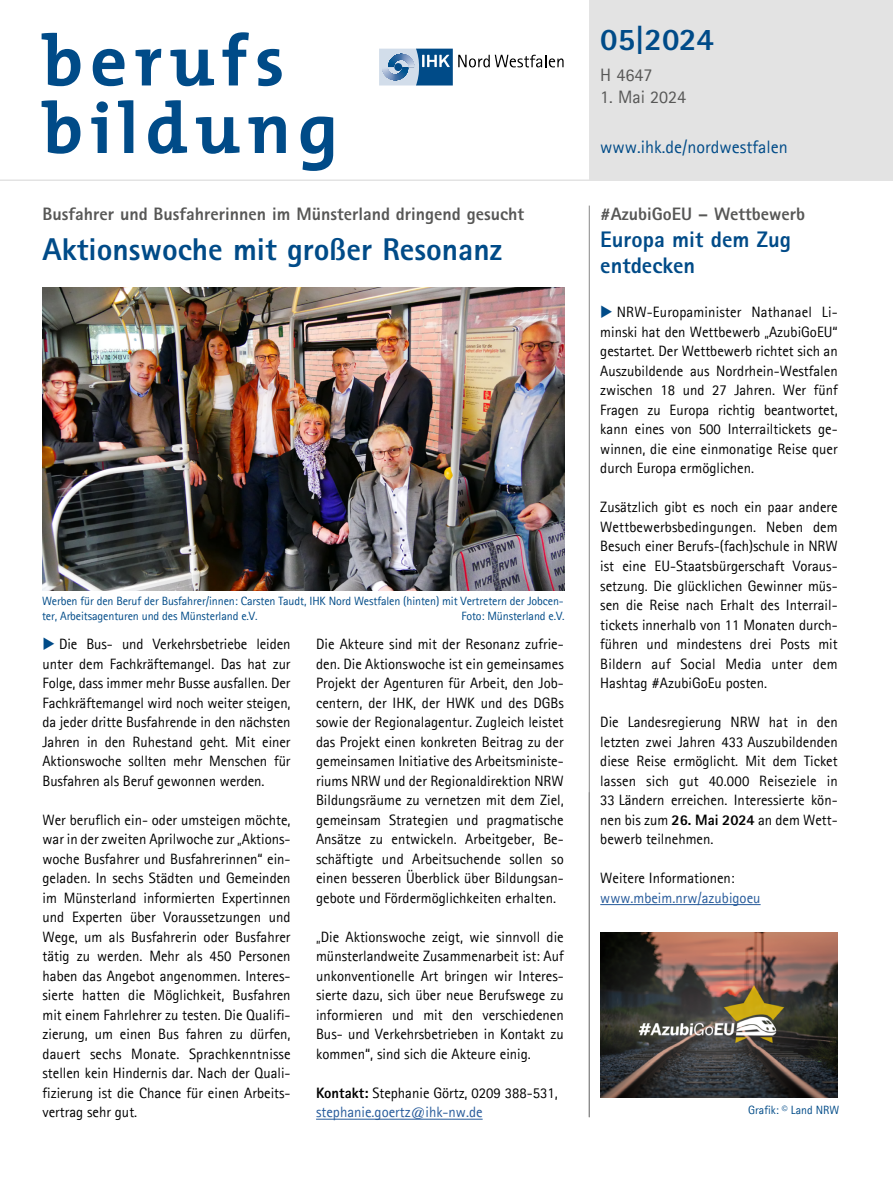
<style>
.page{position:relative;width:893px;height:1191px;background:#fff}
.page>*{position:absolute;margin:0;border:0;box-sizing:border-box;transform-origin:0 0}
.Headline_blau{font:800 31.5px "Rotis Sans Serif Std";color:#004b88}
.Kopf_Ausgabe{font:800 31.5px "Rotis Sans Serif Std";color:#004b88}
.Headline_blau-2{font:800 22.5px/25.5px "Rotis Sans Serif Std";color:#004b88}
.Overline{font:800 18px "Rotis Sans Serif Std";color:#575756}
.Kopf_Infos{font:18px "Agfa Rotis Sans Serif";color:#004b88}
.Kopf_Infos-2{font:18px "Agfa Rotis Sans Serif";color:#575756}
.Copy{font:15px/19.5px "Agfa Rotis Sans Serif";color:#000;text-align:justify}
.Copy-2{font:15px "Agfa Rotis Sans Serif";color:#275b9b}
.Bildunterschrift{font:12px/15px "Agfa Rotis Sans Serif";letter-spacing:-.01em;color:#004b88}
.s1{color:#004b88}
.s2{font-family:"Rotis Sans Serif Std";font-weight:800}
.s3{color:#275b9b}
</style>
<div class="page">
<img style="left:43px;top:287px;width:521px;height:303px">
<div style="left:590px;top:0;width:303px;height:181px;background:#e3e3e3"></div>
<hr style="left:316px;top:1119px;width:167px;height:1px;background:#275b9b">
<svg style="left:379px;top:49px;width:185px;height:36px"></svg>
<svg style="left:42px;top:100px;width:291px;height:71px"></svg>
<svg style="left:42px;top:32px;width:240px;height:54px"></svg>
<hr style="left:0;top:179px;width:893px;height:2px;background:#e3e3e3">
<hr style="left:600px;top:904px;width:161px;height:1px;background:#275b9b">
<hr style="left:589px;top:206px;width:1px;height:911px;background:#878787">
<img style="left:600px;top:932px;width:238px;height:165px">
<p class="Overline" style="left:43px;top:202px;width:483px">Busfahrer und Busfahrerinnen im Münsterland dringend gesucht</p>
<p class="Headline_blau" style="left:43px;top:229px;width:461px">Aktionswoche mit großer Resonanz</p>
<p class="Bildunterschrift" style="left:42px;top:593px;width:523px">Werben für den Beruf der Busfahrer/innen: Carsten Taudt, IHK Nord Westfalen (hinten) mit Vertretern der Jobcen&shy;ter, Arbeitsagenturen und des Münsterland e.V.</p>
<p class="Bildunterschrift" style="left:461px;top:608px;width:105px">Foto: Münsterland e.V.</p>
<p class="Copy" style="left:43px;top:634px;width:250px"><span class="s1">◆</span> Die Bus- und Verkehrsbetriebe leiden unter dem Fachkräftemangel. Das hat zur Folge, dass immer mehr Busse ausfallen. Der Fachkräftemangel wird noch weiter steigen, da jeder dritte Busfahrende in den nächsten Jahren in den Ruhestand geht. Mit einer Aktionswoche sollten mehr Menschen für Busfahren als Beruf gewonnen werden.</p>
<p class="Copy" style="left:43px;top:809px;width:250px">Wer beruflich ein- oder umsteigen möchte, war in der zweiten Aprilwoche zur „Aktions&shy;woche Busfahrer und Busfahrerinnen“ ein&shy;geladen. In sechs Städten und Gemeinden im Münsterland informierten Expertinnen und Experten über Voraussetzungen und Wege, um als Busfahrerin oder Busfahrer tätig zu werden. Mehr als 450 Personen haben das Angebot angenommen. Interes&shy;sierte hatten die Möglichkeit, Busfahren mit einem Fahrlehrer zu testen. Die Qualifi&shy;zierung, um einen Bus fahren zu dürfen, dauert sechs Monate. Sprachkenntnisse stellen kein Hindernis dar. Nach der Quali&shy;fizierung ist die Chance für einen Arbeits&shy;vertrag sehr gut.</p>
<p class="Copy" style="left:316px;top:634px;width:249px">Die Akteure sind mit der Resonanz zufrie&shy;den. Die Aktionswoche ist ein gemeinsames Projekt der Agenturen für Arbeit, den Job&shy;centern, der IHK, der HWK und des DGBs sowie der Regionalagentur. Zugleich leistet das Projekt einen konkreten Beitrag zu der gemeinsamen Initiative des Arbeitsministe&shy;riums NRW und der Regionaldirektion NRW Bildungsräume zu vernetzen mit dem Ziel, gemeinsam Strategien und pragmatische Ansätze zu entwickeln. Arbeitgeber, Be&shy;schäftigte und Arbeitsuchende sollen so einen besseren Überblick über Bildungsan&shy;gebote und Fördermöglichkeiten erhalten.</p>
<p class="Copy" style="left:316px;top:926px;width:249px">„Die Aktionswoche zeigt, wie sinnvoll die münsterlandweite Zusammenarbeit ist: Auf unkonventionelle Art bringen wir Interes&shy;sierte dazu, sich über neue Berufswege zu informieren und mit den verschiedenen Bus- und Verkehrsbetrieben in Kontakt zu kommen“, sind sich die Akteure einig.</p>
<p class="Copy" style="left:316px;top:1082px;width:243px"><span class="s2">Kontakt:</span> Stephanie Görtz, 0209 388-531, <span class="s3">stephanie.goertz@ihk-nw.de</span></p>
<p class="Kopf_Ausgabe" style="left:600px;top:20px;width:115px">05|2024</p>
<p class="Kopf_Infos-2" style="left:600px;top:64px;width:54px">H 4647</p>
<p class="Kopf_Infos-2" style="left:600px;top:87px;width:87px">1. Mai 2024</p>
<p class="Kopf_Infos" style="left:600px;top:136px;width:189px">www.ihk.de/nordwestfalen</p>
<p class="Overline" style="left:600px;top:202px;width:206px">#AzubiGoEU – Wettbewerb</p>
<p class="Headline_blau-2" style="left:600px;top:227px;width:192px">Europa mit dem Zug entdecken</p>
<p class="Copy" style="left:600px;top:302px;width:239px"><span class="s1">◆</span> NRW-Europaminister Nathanael Li&shy;minski hat den Wettbewerb „AzubiGoEU“ gestartet. Der Wettbewerb richtet sich an Auszubildende aus Nordrhein-Westfalen zwischen 18 und 27 Jahren. Wer fünf Fragen zu Europa richtig beantwortet, kann eines von 500 Interrailtickets ge&shy;winnen, die eine einmonatige Reise quer durch Europa ermöglichen.</p>
<p class="Copy" style="left:600px;top:497px;width:239px">Zusätzlich gibt es noch ein paar andere Wettbewerbsbedingungen. Neben dem Besuch einer Berufs-(fach)schule in NRW ist eine EU-Staatsbürgerschaft Voraus&shy;setzung. Die glücklichen Gewinner müs&shy;sen die Reise nach Erhalt des Interrail&shy;tickets innerhalb von 11 Monaten durch&shy;führen und mindestens drei Posts mit Bildern auf Social Media unter dem Hashtag #AzubiGoEu posten.</p>
<p class="Copy" style="left:600px;top:712px;width:239px">Die Landesregierung NRW hat in den letzten zwei Jahren 433 Auszubildenden diese Reise ermöglicht. Mit dem Ticket lassen sich gut 40.000 Reiseziele in 33 Ländern erreichen. Interessierte kön&shy;nen bis zum <span class="s2">26. Mai 2024</span> an dem Wett&shy;bewerb teilnehmen.</p>
<p class="Copy" style="left:600px;top:868px;width:136px">Weitere Informationen:</p>
<p class="Copy-2" style="left:600px;top:888px;width:162px">www.mbeim.nrw/azubigoeu</p>
<p class="Bildunterschrift" style="left:748px;top:1102px;width:93px">Grafik: © Land NRW</p>
</div>
